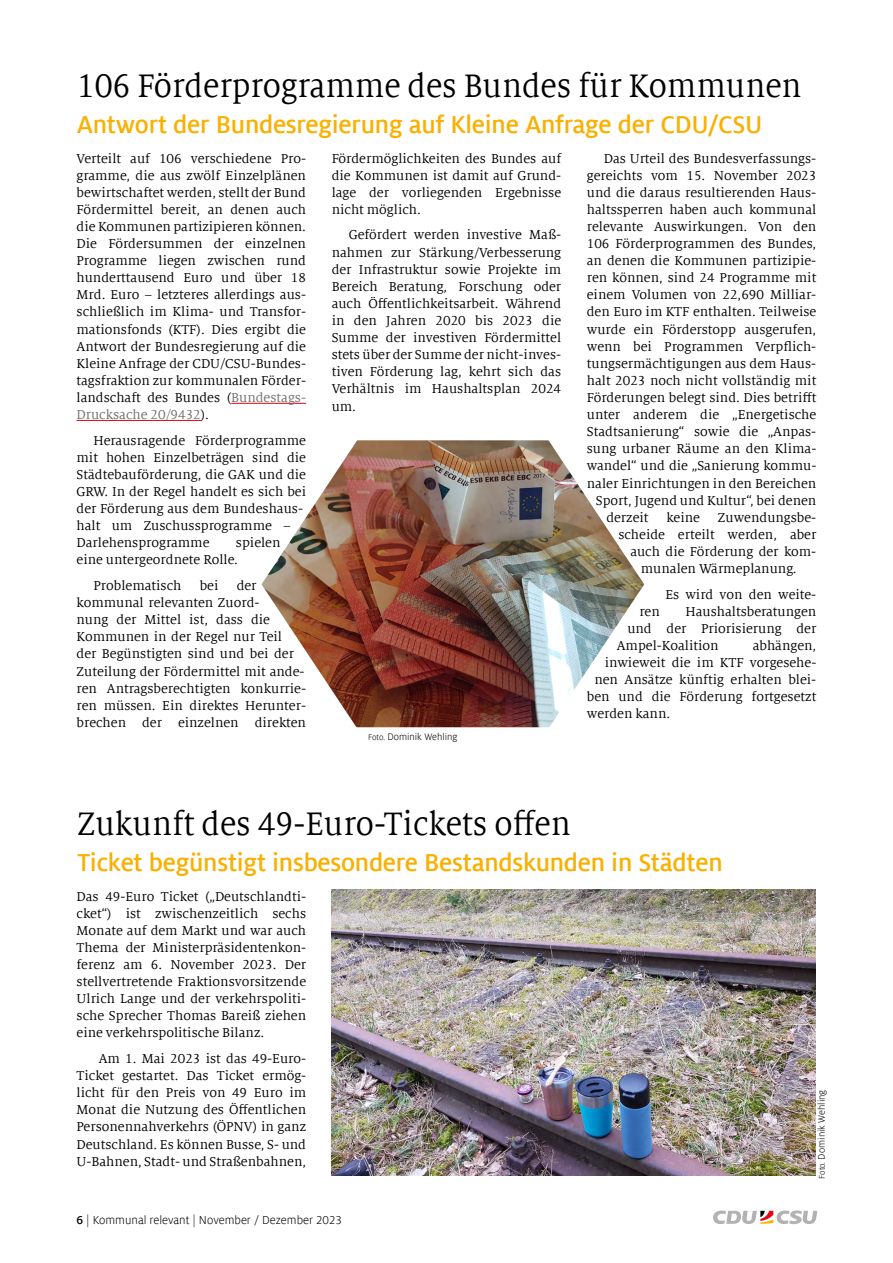
<style>
.page{position:relative;width:893px;height:1263px;background:#fff}
.page>*{position:absolute;margin:0;border:0;box-sizing:border-box;transform-origin:0 0}
.t1{font:36px "Milo Serif Offc";color:#000;scale:.94 1}
.t2{font:700 27px "Milo Sans Offc";letter-spacing:-.01em;color:#f9b000}
.t3{font:14.25px/17.1px "Milo Serif Offc";color:#000;text-align:justify}
.t4{font:12.75px "Milo Sans Offc";color:#000}
.t5{font:10.5px "Milo Sans Offc";color:#000}
.s1{color:#6f6e6e}
.s2{font-size:9px}
.s3{font-weight:700}
</style>
<div class="page">
<svg style="left:713px;top:1210px;width:104px;height:14px"></svg>
<img style="left:332px;top:889px;width:484px;height:287px">
<hr style="left:231px;top:403px;width:75px;height:1px;background:#e30613">
<hr style="left:77px;top:420px;width:124px;height:1px;background:#e30613">
<img style="left:261px;top:440px;width:383px;height:287px">
<h1 class="t1" style="left:77px;top:67px;width:773px">106 Förderprogramme des Bundes für Kommunen</h1>
<h2 class="t2" style="left:77px;top:110px;width:687px">Antwort der Bundesregierung auf Kleine Anfrage der CDU/CSU</h2>
<p class="t3" style="left:77px;top:150px;width:231px">Verteilt auf 106 verschiedene Pro&shy;gramme, die aus zwölf Einzelplänen bewirtschaftet werden, stellt der Bund Fördermittel bereit, an denen auch die Kommunen partizipieren können.<br>Die Fördersummen der einzelnen Programme liegen zwischen rund hunderttausend Euro und über 18<br>Mrd. Euro – letzteres allerdings aus&shy;schließlich im Klima- und Transfor&shy;mationsfonds (KTF). Dies ergibt die Antwort der Bundesregierung auf die Kleine Anfrage der CDU/CSU-Bundes&shy;tagsfraktion zur kommunalen Förder&shy;landschaft des Bundes (<span class="s1">Bundestags-Drucksache 20/9432</span>).</p>
<p class="t3" style="left:77px;top:432px;width:231px;text-align:left;text-indent:17px">Herausragende Förderprogramme mit hohen Einzelbeträgen sind die<br>Städtebauförderung, die GAK und die<br>GRW. In der Regel handelt es sich bei der Förderung aus dem Bundeshaus&shy;halt um Zuschussprogramme –<br>Darlehensprogramme</p>
<p class="t3" style="left:77px;top:535px;width:206px;text-indent:159px">spielen eine untergeordnete Rolle.</p>
<p class="t3" style="left:94px;top:577px;width:89px">Problematisch</p>
<p class="t3" style="left:200px;top:577px;width:20px">bei</p>
<p class="t3" style="left:77px;top:577px;width:231px;text-align:left;text-indent:160px">der kommunal relevanten Zuord-<br>nung der Mittel ist, dass die<br>Kommunen in der Regel nur Teil<br>der Begünstigten sind und bei der<br>Zuteilung der Fördermittel mit ande&shy;ren Antragsberechtigten konkurrie&shy;ren müssen. Ein direktes Herunter&shy;brechen der einzelnen direkten</p>
<p class="t3" style="left:332px;top:150px;width:231px">Fördermöglichkeiten des Bundes auf die Kommunen ist damit auf Grund&shy;lage der vorliegenden Ergebnisse nicht möglich.</p>
<p class="t3" style="left:332px;top:227px;width:231px;text-indent:17px">Gefördert werden investive Maß&shy;nahmen zur Stärkung/Verbesserung der Infrastruktur sowie Projekte im Bereich Beratung, Forschung oder auch Öffentlichkeitsarbeit. Während in den Jahren 2020 bis 2023 die Summe der investiven Fördermittel stets über der Summe der nicht-inves&shy;tiven Förderung lag, kehrt sich das Verhältnis im Haushaltsplan 2024 um.</p>
<p class="t5" style="left:368px;top:731px;width:91px"><span class="s2">Foto.</span> Dominik Wehling</p>
<p class="t3" style="left:604px;top:150px;width:214px">Das Urteil des Bundesverfassungs-</p>
<p class="t3" style="left:587px;top:167px;width:231px">gereichts vom 15. November 2023</p>
<p class="t3" style="left:587px;top:184px;width:231px">und die daraus resultierenden Haus-</p>
<p class="t3" style="left:587px;top:201px;width:231px">haltssperren haben auch kommunal</p>
<p class="t3" style="left:587px;top:218px;width:231px">relevante Auswirkungen. Von den</p>
<p class="t3" style="left:587px;top:235px;width:231px">106 Förderprogrammen des Bundes,</p>
<p class="t3" style="left:587px;top:252px;width:231px">an denen die Kommunen partizipie-</p>
<p class="t3" style="left:587px;top:270px;width:231px">ren können, sind 24 Programme mit</p>
<p class="t3" style="left:587px;top:287px;width:231px">einem Volumen von 22,690 Milliar-</p>
<p class="t3" style="left:587px;top:304px;width:231px">den Euro im KTF enthalten. Teilweise</p>
<p class="t3" style="left:587px;top:321px;width:231px">wurde ein Förderstopp ausgerufen,</p>
<p class="t3" style="left:587px;top:338px;width:231px">wenn bei Programmen Verpflich-</p>
<p class="t3" style="left:587px;top:355px;width:231px">tungsermächtigungen aus dem Haus-</p>
<p class="t3" style="left:587px;top:372px;width:231px">halt 2023 noch nicht vollständig mit</p>
<p class="t3" style="left:587px;top:389px;width:231px">Förderungen belegt sind. Dies betrifft</p>
<p class="t3" style="left:587px;top:406px;width:231px">unter anderem die „Energetische</p>
<p class="t3" style="left:587px;top:423px;width:231px">Stadtsanierung“ sowie die „Anpas-</p>
<p class="t3" style="left:587px;top:441px;width:231px">sung urbaner Räume an den Klima-</p>
<p class="t3" style="left:587px;top:458px;width:231px">wandel“ und die „Sanierung kommu-</p>
<p class="t3" style="left:587px;top:475px;width:231px">naler Einrichtungen in den Bereichen</p>
<p class="t3" style="left:596px;top:492px;width:222px">Sport, Jugend und Kultur“, bei denen</p>
<p class="t3" style="left:606px;top:509px;width:44px">derzeit</p>
<p class="t3" style="left:666px;top:509px;width:35px">keine</p>
<p class="t3" style="left:718px;top:509px;width:100px">Zuwendungsbe-</p>
<p class="t3" style="left:618px;top:526px;width:200px">scheide erteilt werden, aber</p>
<p class="t3" style="left:630px;top:543px;width:187px">auch die Förderung der kom-</p>
<p class="t3" style="left:641px;top:560px;width:157px">munalen Wärmeplanung.</p>
<p class="t3" style="left:665px;top:586px;width:152px">Es wird von den weite-</p>
<p class="t3" style="left:639px;top:603px;width:22px">ren</p>
<p class="t3" style="left:685px;top:603px;width:132px">Haushaltsberatungen</p>
<p class="t3" style="left:627px;top:620px;width:190px">und der Priorisierung der</p>
<p class="t3" style="left:617px;top:637px;width:103px">Ampel-Koalition</p>
<p class="t3" style="left:753px;top:637px;width:65px">abhängen,</p>
<p class="t3" style="left:605px;top:654px;width:213px">inwieweit die im KTF vorgesehe-</p>
<p class="t3" style="left:594px;top:671px;width:223px">nen Ansätze künftig erhalten blei-</p>
<p class="t3" style="left:587px;top:688px;width:231px">ben und die Förderung fortgesetzt</p>
<p class="t3" style="left:587px;top:706px;width:85px">werden kann.</p>
<h1 class="t1" style="left:77px;top:805px;width:526px">Zukunft des 49-Euro-Tickets offen</h1>
<h2 class="t2" style="left:77px;top:848px;width:647px">Ticket begünstigt insbesondere Bestandskunden in Städten</h2>
<p class="t3" style="left:77px;top:888px;width:231px">Das 49-Euro Ticket („Deutschlandti&shy;cket“) ist zwischenzeitlich sechs Monate auf dem Markt und war auch Thema der Ministerpräsidentenkon&shy;ferenz am 6. November 2023. Der stellvertretende Fraktionsvorsitzende Ulrich Lange und der verkehrspoliti&shy;sche Sprecher Thomas Bareiß ziehen eine verkehrspolitische Bilanz.</p>
<p class="t3" style="left:77px;top:1050px;width:231px;text-indent:22px">Am 1. Mai 2023 ist das 49-Euro-Ticket gestartet. Das Ticket ermög&shy;licht für den Preis von 49 Euro im Monat die Nutzung des Öffentlichen Personennahverkehrs (ÖPNV) in ganz Deutschland. Es können Busse, S- und U-Bahnen, Stadt- und Straßenbahnen,</p>
<p class="t4" style="left:77px;top:1213px;width:267px"><span class="s3">6</span> | Kommunal relevant | November / Dezember 2023</p>
<p class="t5" style="left:816px;top:1179px;width:91px;rotate:-90deg"><span class="s2">Foto.</span> Dominik Wehling</p>
</div>
